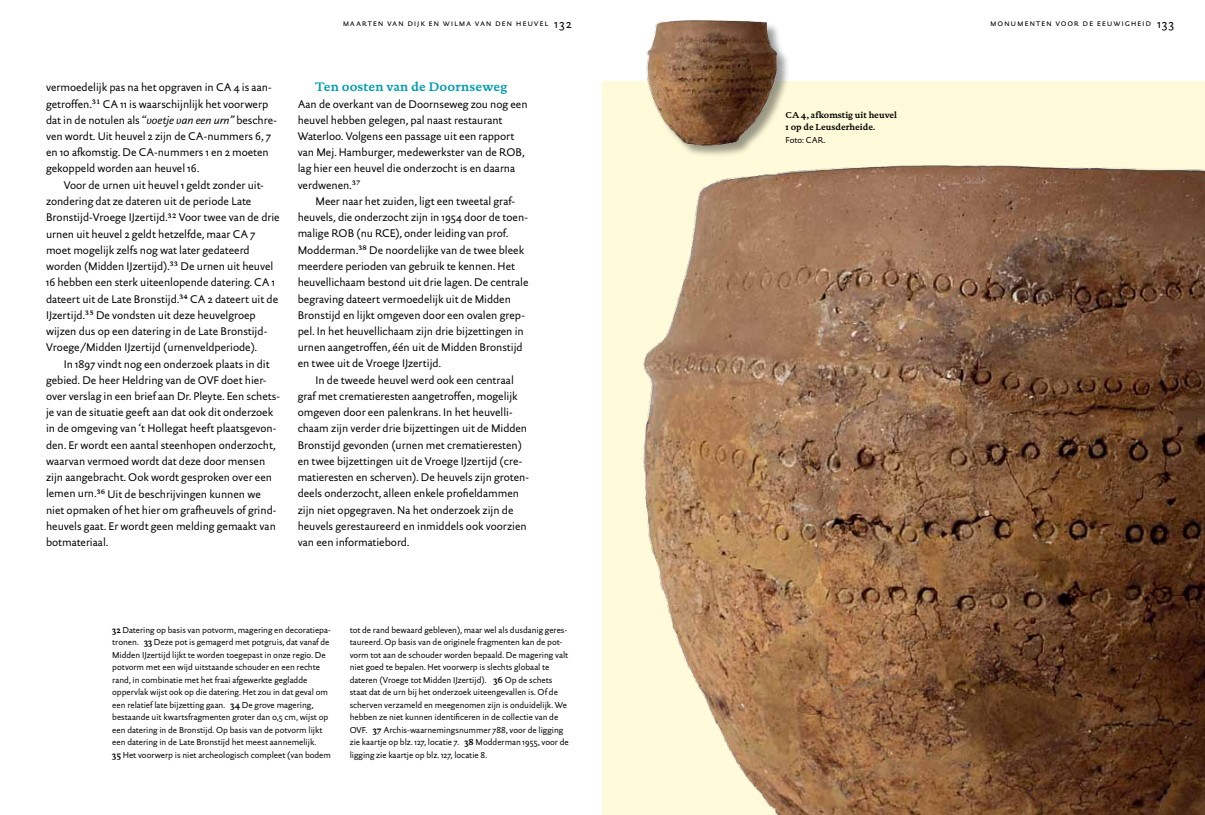
<style>
.page{position:relative;width:1205px;height:815px;background:#fff}
.page>*{position:absolute;margin:0;border:0;box-sizing:border-box;transform-origin:0 0}
.t1{font:700 12.5px "DTL Documenta ST";letter-spacing:.01em;color:#009caf}
.t2{font:11.25px/16.2px "DTL Documenta Sans ST";letter-spacing:-.005em;color:#000}
.t3{font:8.75px/12.5px "DTL Documenta Sans ST";color:#000}
.t4{font:8.75px "DTL Documenta Sans T Caps";letter-spacing:.085em;color:#000}
.t5{font:700 8.75px/12.5px "DTL Documenta ST";color:#000}
.s1{font-size:12.5px}
.s2{font-style:italic}
.s3{font-family:"DTL Documenta ST";font-weight:700}
</style>
<div class="page">
<div style="left:602px;top:81px;width:603px;height:734px;background:#fffbda"></div>
<img style="left:643px;top:165px;width:562px;height:650px">
<div style="left:648px;top:20px;width:142px;height:138px;background:#000;opacity:.4"></div>
<img style="left:646px;top:20px;width:139px;height:133px">
<p class="t4" style="left:343px;top:18px;width:230px">maarten van dijk en wilma van den heuvel <span class="s1">132</span></p>
<p class="t2" style="left:46px;top:79px;width:233px">vermoedelijk pas na het opgraven in CA 4 is aan&shy;getroffen.<sup>31</sup> CA 11 is waarschijnlijk het voorwerp dat in de notulen als “<span class="s2">voetje van een urn”</span> beschre&shy;ven wordt. Uit heuvel 2 zijn de CA-nummers 6, 7 en 10 afkomstig. De CA-nummers 1 en 2 moeten gekoppeld worden aan heuvel 16.</p>
<p class="t2" style="left:46px;top:177px;width:235px;text-indent:18px">Voor de urnen uit heuvel 1 geldt zonder uit&shy;zondering dat ze dateren uit de periode Late Bronstijd-Vroege IJzertijd.<sup>32</sup> Voor twee van de drie urnen uit heuvel 2 geldt hetzelfde, maar CA 7 moet mogelijk zelfs nog wat later gedateerd worden (Midden IJzertijd).<sup>33</sup> De urnen uit heuvel 16 hebben een sterk uiteenlopende datering. CA 1 dateert uit de Late Bronstijd.<sup>34</sup> CA 2 dateert uit de IJzertijd.<sup>35</sup> De vondsten uit deze heuvelgroep wijzen dus op een datering in de Late Bronstijd-Vroege/Midden IJzertijd (urnenveldperiode).</p>
<p class="t2" style="left:46px;top:355px;width:235px;text-indent:18px">In 1897 vindt nog een onderzoek plaats in dit gebied. De heer Heldring van de OVF doet hier&shy;over verslag in een brief aan Dr. Pleyte. Een schets&shy;je van de situatie geeft aan dat ook dit onderzoek in de omgeving van ‘t Hollegat heeft plaatsgevon&shy;den. Er wordt een aantal steenhopen onderzocht, waarvan vermoed wordt dat deze door mensen zijn aangebracht. Ook wordt gesproken over een lemen urn.<sup>36</sup> Uit de beschrijvingen kunnen we niet opmaken of het hier om grafheuvels of grind&shy;heuvels gaat. Er wordt geen melding gemaakt van botmateriaal.</p>
<p class="t1" style="left:315px;top:79px;width:193px">Ten oosten van de Doornseweg</p>
<p class="t2" style="left:298px;top:95px;width:231px">Aan de overkant van de Doornseweg zou nog een heuvel hebben gelegen, pal naast restaurant Waterloo. Volgens een passage uit een rapport van Mej. Hamburger, medewerkster van de ROB, lag hier een heuvel die onderzocht is en daarna verdwenen.<sup>37</sup></p>
<p class="t2" style="left:298px;top:193px;width:232px;text-indent:18px">Meer naar het zuiden, ligt een tweetal graf&shy;heuvels, die onderzocht zijn in 1954 door de toen&shy;malige ROB (nu RCE), onder leiding van prof.<br>Modderman.<sup>38</sup> De noordelijke van de twee bleek meerdere perioden van gebruik te kennen. Het heuvellichaam bestond uit drie lagen. De centrale begraving dateert vermoedelijk uit de Midden Bronstijd en lijkt omgeven door een ovalen grep&shy;pel. In het heuvellichaam zijn drie bijzettingen in urnen aangetroffen, één uit de Midden Bronstijd en twee uit de Vroege IJzertijd.</p>
<p class="t2" style="left:298px;top:372px;width:233px;text-indent:18px">In de tweede heuvel werd ook een centraal graf met crematieresten aangetroffen, mogelijk omgeven door een palenkrans. In het heuvelli&shy;chaam zijn verder drie bijzettingen uit de Midden Bronstijd gevonden (urnen met crematieresten) en twee bijzettingen uit de Vroege IJzertijd (cre&shy;matieresten en scherven). De heuvels zijn groten&shy;deels onderzocht, alleen enkele profieldammen zijn niet opgegraven. Na het onderzoek zijn de heuvels gerestaureerd en inmiddels ook voorzien van een informatiebord.</p>
<p class="t3" style="left:112px;top:623px;width:220px"><span class="s3">32</span> Datering op basis van potvorm, magering en decoratiepa&shy;tronen. <span class="s3">33</span> Deze pot is gemagerd met potgruis, dat vanaf de Midden IJzertijd lijkt te worden toegepast in onze regio. De potvorm met een wijd uitstaande schouder en een rechte rand, in combinatie met het fraai afgewerkte gegladde oppervlak wijst ook op die datering. Het zou in dat geval om een relatief late bijzetting gaan. <span class="s3">34</span> De grove magering, bestaande uit kwartsfragmenten groter dan 0,5 cm, wijst op een datering in de Bronstijd. Op basis van de potvorm lijkt een datering in de Late Bronstijd het meest aannemelijk.<br><span class="s3">35</span> Het voorwerp is niet archeologisch compleet (van bodem</p>
<p class="t3" style="left:350px;top:623px;width:220px">tot de rand bewaard gebleven), maar wel als dusdanig geres&shy;taureerd. Op basis van de originele fragmenten kan de pot&shy;vorm tot aan de schouder worden bepaald. De magering valt niet goed te bepalen. Het voorwerp is slechts globaal te dateren (Vroege tot Midden IJzertijd). <span class="s3">36</span> Op de schets staat dat de urn bij het onderzoek uiteengevallen is. Of de scherven verzameld en meegenomen zijn is onduidelijk. We hebben ze niet kunnen identificeren in de collectie van de OVF. <span class="s3">37</span> Archis-waarnemingsnummer 788, voor de ligging zie kaartje op blz. 127, locatie 7. <span class="s3">38</span> Modderman 1955, voor de ligging zie kaartje op blz. 127, locatie 8.</p>
<p class="t5" style="left:785px;top:108px;width:113px">CA 4, afkomstig uit heuvel<br>1 op de Leusderheide.</p>
<p class="t3" style="left:785px;top:133px;width:41px">Foto: CAR.</p>
<p class="t4" style="left:990px;top:18px;width:185px">monumenten voor de eeuwigheid <span class="s1">133</span></p>
</div>
